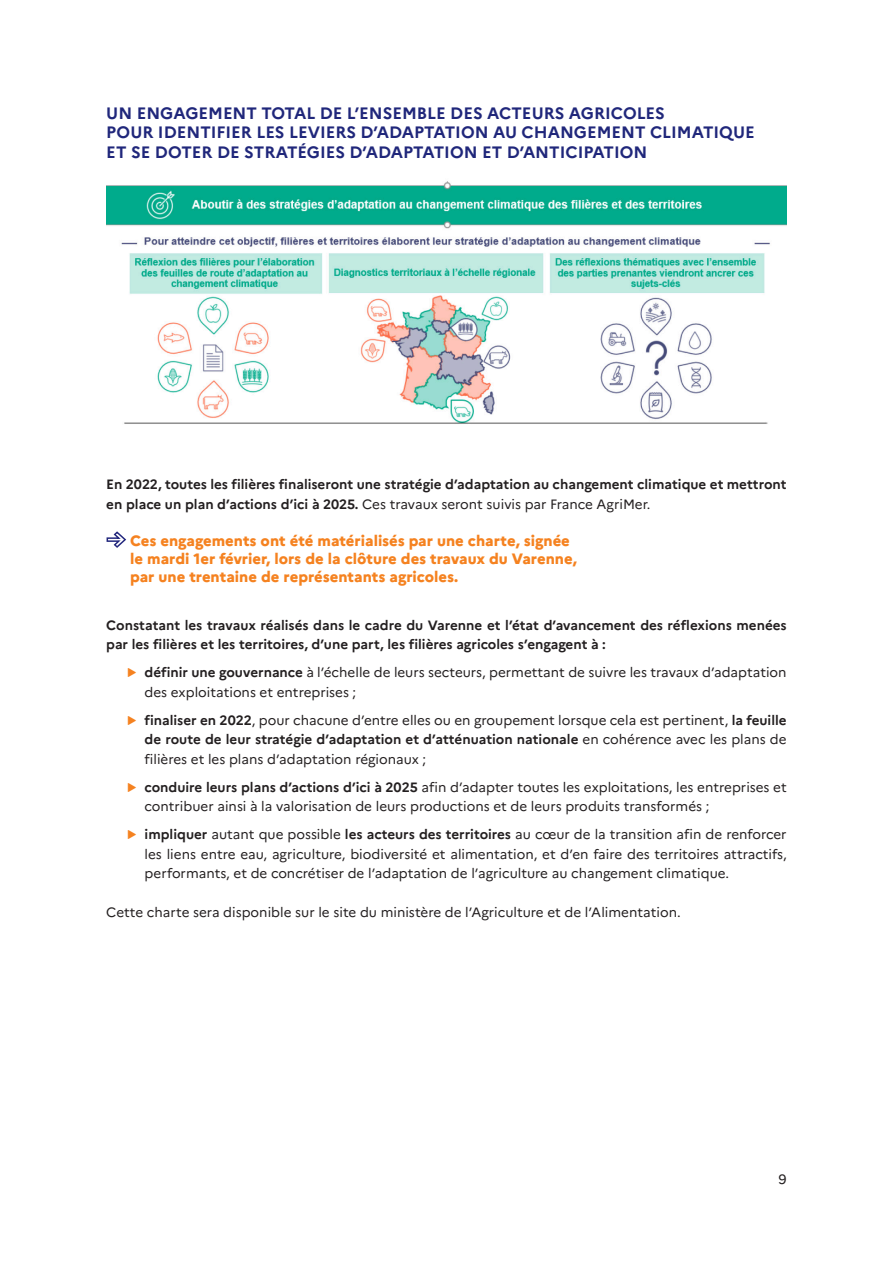
<style>
.page{position:relative;width:893px;height:1263px;background:#fff}
.page>*{position:absolute;margin:0;border:0;box-sizing:border-box;transform-origin:0 0}
._02_Titre_1{font:700 16.5px/19.5px "Marianne";color:#20277b}
.Titre_gras_encadré_o{font:800 15px/18px "Marianne";color:#f58220}
._04_Texte{font:13.5px/19.5px "Marianne";color:#231f20}
._04_Texte-2{font:700 13.5px/19.5px "Marianne";color:#231f20}
.s1{font-weight:400}
.s2{font-size:22.5px;color:#23287e}
.s3{font-weight:700}
</style>
<div class="page">
<img style="left:106px;top:181px;width:681px;height:243px">
<p class="_02_Titre_1" style="left:106px;top:103px;width:650px">UN ENGAGEMENT TOTAL DE L’ENSEMBLE DES ACTEURS AGRICOLES<br>POUR IDENTIFIER LES LEVIERS D’ADAPTATION AU CHANGEMENT CLIMATIQUE<br>ET SE DOTER DE STRATÉGIES D’ADAPTATION ET D’ANTICIPATION</p>
<p class="_04_Texte-2" style="left:106px;top:475px;width:682px">En 2022, toutes les filières finaliseront une stratégie d’adaptation au changement climatique et mettront en place un plan d’actions d’ici à 2025. <span class="s1">Ces travaux seront suivis par France AgriMer.</span></p>
<p class="Titre_gras_encadré_o" style="left:130px;top:532px;width:448px;text-indent:-24px"><span class="s2">→</span> Ces engagements ont été matérialisés par une charte, signée le mardi 1er février, lors de la clôture des travaux du Varenne, par une trentaine de représentants agricoles.</p>
<p class="_04_Texte-2" style="left:106px;top:615px;width:682px">Constatant les travaux réalisés dans le cadre du Varenne et l’état d’avancement des réflexions menées par les filières et les territoires, d’une part, les filières agricoles s’engagent à :</p>
<p class="_04_Texte" style="left:145px;top:663px;width:643px"><span class="s3">définir une gouvernance</span> à l’échelle de leurs secteurs, permettant de suivre les travaux d’adaptation des exploitations et entreprises ;</p>
<p class="_04_Texte" style="left:145px;top:710px;width:644px;text-align:justify"><span class="s3">finaliser en 2022</span>, pour chacune d’entre elles ou en groupement lorsque cela est pertinent, <span class="s3">la feuille de route de leur stratégie d’adaptation et d’atténuation nationale</span> en cohérence avec les plans de filières et les plans d’adaptation régionaux ;</p>
<p class="_04_Texte" style="left:145px;top:777px;width:644px"><span class="s3">conduire leurs plans d’actions d’ici à 2025</span> afin d’adapter toutes les exploitations, les entreprises et contribuer ainsi à la valorisation de leurs productions et de leurs produits transformés ;</p>
<p class="_04_Texte" style="left:145px;top:825px;width:644px;text-align:justify"><span class="s3">impliquer</span> autant que possible <span class="s3">les acteurs des territoires</span> au cœur de la transition afin de renforcer les liens entre eau, agriculture, biodiversité et alimentation, et d’en faire des territoires attractifs, performants, et de concrétiser de l’adaptation de l’agriculture au changement climatique.</p>
<p class="_04_Texte" style="left:106px;top:903px;width:576px">Cette charte sera disponible sur le site du ministère de l’Agriculture et de l’Alimentation.</p>
<p class="_04_Texte" style="left:779px;top:1169px;width:10px">9</p>
</div>
